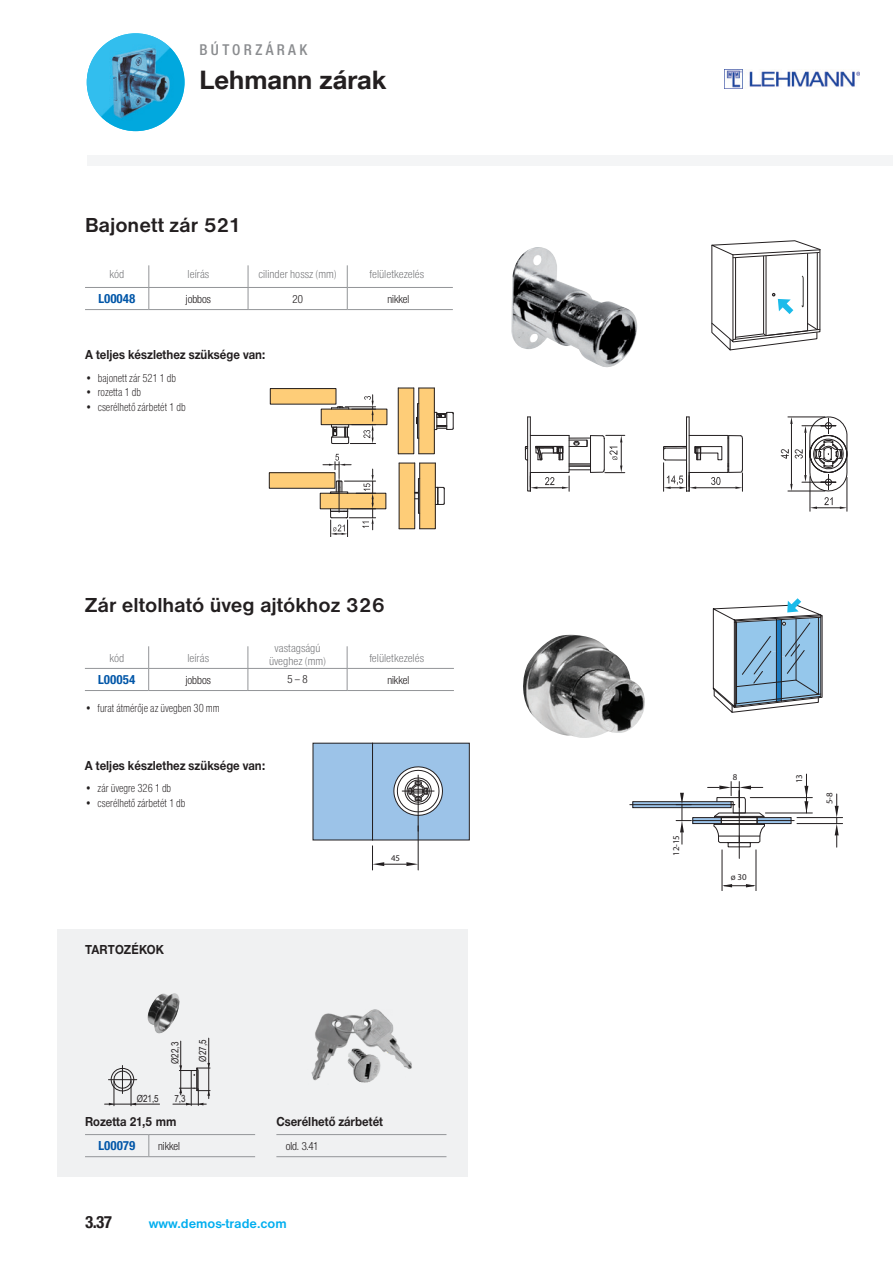
<style>
.page{position:relative;width:893px;height:1263px;background:#fff}
.page>*{position:absolute;margin:0;border:0;box-sizing:border-box;transform-origin:0 0}
.t1{font:700 25.5px "Helvetica Neue LT Com";color:#231f20}
.t2{font:700 21px "Nimbus Sans DOT";color:#231f20}
.t3{font:18px "Nimbus Sans Novus DOT Bol Con";color:#231f20}
.t4{font:500 condensed 15px "Helvetica Neue LT Com";letter-spacing:.225em;color:#8a8c8f}
.t5{font:700 13.5px "Nimbus Sans Novus TOT";color:#231f20;scale:.9 1}
.t6{font:700 13.5px "Nimbus Sans DOT";color:#00aeef}
.t7{font:13.5px "Nimbus Sans Novus DOT Bol Con";color:#0156a8}
.t8{font:12px "Nimbus Sans DOT Ligh Cond";color:#231f20;scale:.9 1}
.t9{font:12px/12.8px "Nimbus Sans DOT Ligh Cond";color:#6c6d70;text-align:center}
.t10{font:12px "Nimbus Sans Novus DOT Reg Con";color:#231f20}
.t11{font:9.9px "Arial Narrow";color:#231f20}
.t12{font:8.85px "Myriad Pro";color:#231f20}
</style>
<div class="page">
<div style="left:57px;top:929px;width:411px;height:247px;background:#f0f1f2"></div>
<div style="left:87px;top:155px;width:806px;height:11px;background:#f4f5f6"></div>
<img style="left:511px;top:247px;width:126px;height:121px">
<hr style="left:847px;top:477px;width:1px;height:34px;background:#231f20">
<hr style="left:810px;top:477px;width:1px;height:34px;background:#231f20">
<svg style="left:781px;top:417px;width:67px;height:92px"></svg>
<hr style="left:686px;top:417px;width:1px;height:74px;background:#231f20">
<hr style="left:689px;top:417px;width:1px;height:74px;background:#231f20">
<svg style="left:663px;top:435px;width:80px;height:57px"></svg>
<svg style="left:525px;top:416px;width:100px;height:75px"></svg>
<div style="left:320px;top:493px;width:66px;height:16px;background:#fecd78"></div>
<div style="left:269px;top:473px;width:66px;height:15px;background:#fecd78"></div>
<div style="left:321px;top:409px;width:66px;height:16px;background:#fecd78"></div>
<div style="left:270px;top:389px;width:66px;height:15px;background:#fecd78"></div>
<svg style="left:399px;top:463px;width:46px;height:66px"></svg>
<div style="left:270px;top:388px;width:66px;height:16px;border:1px solid #231f20"></div>
<div style="left:321px;top:409px;width:66px;height:16px;border:1px solid #231f20"></div>
<div style="left:269px;top:472px;width:66px;height:16px;border:1px solid #231f20"></div>
<div style="left:320px;top:493px;width:66px;height:16px;border:1px solid #231f20"></div>
<svg style="left:398px;top:388px;width:56px;height:66px"></svg>
<svg style="left:331px;top:395px;width:45px;height:49px"></svg>
<svg style="left:323px;top:454px;width:53px;height:83px"></svg>
<svg style="left:711px;top:240px;width:110px;height:111px"></svg>
<hr style="left:85px;top:309px;width:64px;height:1px;background:#939598">
<hr style="left:149px;top:309px;width:99px;height:1px;background:#939598">
<hr style="left:347px;top:309px;width:106px;height:1px;background:#939598">
<hr style="left:85px;top:287px;width:64px;height:1px;background:#939598">
<hr style="left:149px;top:287px;width:99px;height:1px;background:#939598">
<hr style="left:347px;top:287px;width:106px;height:1px;background:#939598">
<hr style="left:248px;top:287px;width:99px;height:1px;background:#939598">
<hr style="left:248px;top:309px;width:99px;height:1px;background:#939598">
<svg style="left:248px;top:265px;width:1px;height:44px"></svg>
<svg style="left:347px;top:265px;width:1px;height:44px"></svg>
<svg style="left:149px;top:265px;width:1px;height:44px"></svg>
<hr style="left:85px;top:690px;width:64px;height:1px;background:#939598">
<hr style="left:149px;top:690px;width:99px;height:1px;background:#939598">
<hr style="left:347px;top:690px;width:107px;height:1px;background:#939598">
<hr style="left:85px;top:668px;width:64px;height:1px;background:#939598">
<hr style="left:149px;top:668px;width:99px;height:1px;background:#939598">
<hr style="left:347px;top:668px;width:107px;height:1px;background:#939598">
<hr style="left:248px;top:668px;width:99px;height:1px;background:#939598">
<hr style="left:248px;top:690px;width:99px;height:1px;background:#939598">
<svg style="left:248px;top:646px;width:1px;height:44px"></svg>
<svg style="left:347px;top:646px;width:1px;height:44px"></svg>
<svg style="left:148px;top:646px;width:1px;height:44px"></svg>
<img style="left:523px;top:635px;width:122px;height:103px">
<div style="left:372px;top:743px;width:97px;height:97px;background:#9cc3e8"></div>
<hr style="left:418px;top:775px;width:1px;height:56px;background:#231f20">
<svg style="left:394px;top:766px;width:49px;height:57px"></svg>
<div style="left:313px;top:743px;width:59px;height:97px;background:#9cc3e8"></div>
<div style="left:313px;top:743px;width:60px;height:97px;border:1px solid #231f20"></div>
<hr style="left:418px;top:826px;width:1px;height:44px;background:#231f20">
<svg style="left:372px;top:846px;width:46px;height:24px"></svg>
<div style="left:693px;top:817px;width:98px;height:6px;background:#97bce0"></div>
<div style="left:693px;top:817px;width:98px;height:7px;border:1px solid #231f20"></div>
<svg style="left:635px;top:803px;width:73px;height:3px"></svg>
<div style="left:633px;top:801px;width:98px;height:7px;border:1px solid #231f20"></div>
<hr style="left:630px;top:804px;width:105px;height:1px;background:#231f20">
<hr style="left:693px;top:820px;width:101px;height:1px;background:#231f20">
<hr style="left:739px;top:791px;width:1px;height:67px;background:#231f20">
<svg style="left:708px;top:781px;width:57px;height:66px"></svg>
<svg style="left:676px;top:793px;width:15px;height:51px"></svg>
<hr style="left:750px;top:797px;width:62px;height:1px;background:#231f20">
<hr style="left:765px;top:813px;width:47px;height:1px;background:#231f20">
<svg style="left:804px;top:774px;width:4px;height:39px"></svg>
<hr style="left:797px;top:823px;width:46px;height:1px;background:#231f20">
<hr style="left:797px;top:817px;width:46px;height:1px;background:#231f20">
<svg style="left:835px;top:794px;width:4px;height:53px"></svg>
<hr style="left:722px;top:850px;width:1px;height:41px;background:#231f20">
<hr style="left:756px;top:850px;width:1px;height:41px;background:#231f20">
<hr style="left:724px;top:885px;width:30px;height:1px;background:#231f20">
<svg style="left:722px;top:884px;width:10px;height:3px"></svg>
<svg style="left:746px;top:884px;width:10px;height:3px"></svg>
<svg style="left:712px;top:598px;width:111px;height:115px"></svg>
<svg style="left:149px;top:1135px;width:1px;height:21px"></svg>
<hr style="left:85px;top:1156px;width:64px;height:1px;background:#939598">
<hr style="left:85px;top:1134px;width:64px;height:1px;background:#939598">
<hr style="left:149px;top:1134px;width:106px;height:1px;background:#939598">
<hr style="left:149px;top:1156px;width:106px;height:1px;background:#939598">
<img style="left:148px;top:993px;width:32px;height:40px">
<hr style="left:105px;top:1104px;width:55px;height:1px;background:#231f20">
<hr style="left:180px;top:1041px;width:1px;height:54px;background:#231f20">
<hr style="left:208px;top:1038px;width:1px;height:60px;background:#231f20">
<hr style="left:173px;top:1104px;width:33px;height:1px;background:#231f20">
<svg style="left:108px;top:1065px;width:29px;height:41px"></svg>
<svg style="left:179px;top:1063px;width:31px;height:42px"></svg>
<img style="left:311px;top:1009px;width:101px;height:74px">
<img style="left:724px;top:69px;width:135px;height:19px">
<hr style="left:276px;top:1134px;width:170px;height:1px;background:#939598">
<hr style="left:276px;top:1156px;width:170px;height:1px;background:#939598">
<img style="left:87px;top:33px;width:98px;height:98px;border-radius:49px">
<p class="t4" style="left:199px;top:41px;width:109px">BÚTORZÁRAK</p>
<h1 class="t1" style="left:199px;top:64px;width:189px">Lehmann zárak</h1>
<h2 class="t2" style="left:85px;top:213px;width:158px">Bajonett zár 521</h2>
<p class="t9" style="left:109px;top:268px;width:16px">kód</p>
<p class="t9" style="left:188px;top:268px;width:23px">leírás</p>
<p class="t9" style="left:259px;top:268px;width:80px">cilinder hossz (mm)</p>
<p class="t9" style="left:369px;top:268px;width:56px">felületkezelés</p>
<p class="t10" style="left:186px;top:292px;width:27px">jobbos</p>
<p class="t10" style="left:293px;top:292px;width:12px">20</p>
<p class="t10" style="left:387px;top:292px;width:23px">nikkel</p>
<p class="t7" style="left:98px;top:291px;width:39px">L00048</p>
<p class="t5" style="left:85px;top:347px;width:202px">A teljes készlethez szüksége van:</p>
<p class="t8" style="left:85px;top:371px;width:103px">• bajonett zár 521 1 db</p>
<p class="t8" style="left:85px;top:386px;width:64px">• rozetta 1 db</p>
<p class="t8" style="left:85px;top:400px;width:113px">• cserélhető zárbetét 1 db</p>
<h2 class="t2" style="left:85px;top:593px;width:301px">Zár eltolható üveg ajtókhoz 326</h2>
<p class="t9" style="left:109px;top:651px;width:16px">kód</p>
<p class="t9" style="left:187px;top:651px;width:23px">leírás</p>
<p class="t9" style="left:269px;top:642px;width:58px">vastagságú üveghez (mm)</p>
<p class="t9" style="left:369px;top:651px;width:56px">felületkezelés</p>
<p class="t10" style="left:186px;top:673px;width:27px">jobbos</p>
<p class="t10" style="left:387px;top:673px;width:23px">nikkel</p>
<p class="t7" style="left:98px;top:672px;width:39px">L00054</p>
<p class="t10" style="left:287px;top:673px;width:22px">5–8</p>
<p class="t8" style="left:85px;top:701px;width:151px">• furat átmérője az üvegben 30 mm</p>
<p class="t5" style="left:85px;top:757px;width:202px">A teljes készlethez szüksége van:</p>
<p class="t8" style="left:85px;top:782px;width:97px">• zár üvegre 326 1 db</p>
<p class="t8" style="left:85px;top:796px;width:113px">• cserélhető zárbetét 1 db</p>
<p class="t5" style="left:85px;top:942px;width:89px">TARTOZÉKOK</p>
<p class="t12" style="left:391px;top:852px;width:11px">45</p>
<p class="t11" style="left:168px;top:1064px;width:23px;rotate:-90deg">Ø22,3</p>
<p class="t11" style="left:196px;top:1061px;width:23px;rotate:-90deg">Ø27,5</p>
<p class="t11" style="left:137px;top:1091px;width:23px">Ø21,5</p>
<p class="t11" style="left:174px;top:1091px;width:13px">7,3</p>
<p class="t5" style="left:85px;top:1113px;width:103px">Rozetta 21,5 mm</p>
<p class="t10" style="left:158px;top:1139px;width:23px">nikkel</p>
<p class="t7" style="left:98px;top:1138px;width:39px">L00079</p>
<p class="t5" style="left:276px;top:1113px;width:120px">Cserélhető zárbetét</p>
<p class="t10" style="left:286px;top:1139px;width:34px">old. 3.41</p>
<h3 class="t3" style="left:85px;top:1212px;width:29px">3.37</h3>
<p class="t6" style="left:149px;top:1216px;width:140px">www.demos‑trade.com</p>
<p class="t12" style="left:671px;top:856px;width:23px;rotate:-90deg">12-15</p>
<p class="t12" style="left:733px;top:771px;width:6px">8</p>
<p class="t12" style="left:731px;top:872px;width:17px">ø 30</p>
<p class="t12" style="left:794px;top:783px;width:11px;rotate:-90deg">13</p>
<p class="t12" style="left:824px;top:804px;width:13px;rotate:-90deg">5-8</p>
</div>
